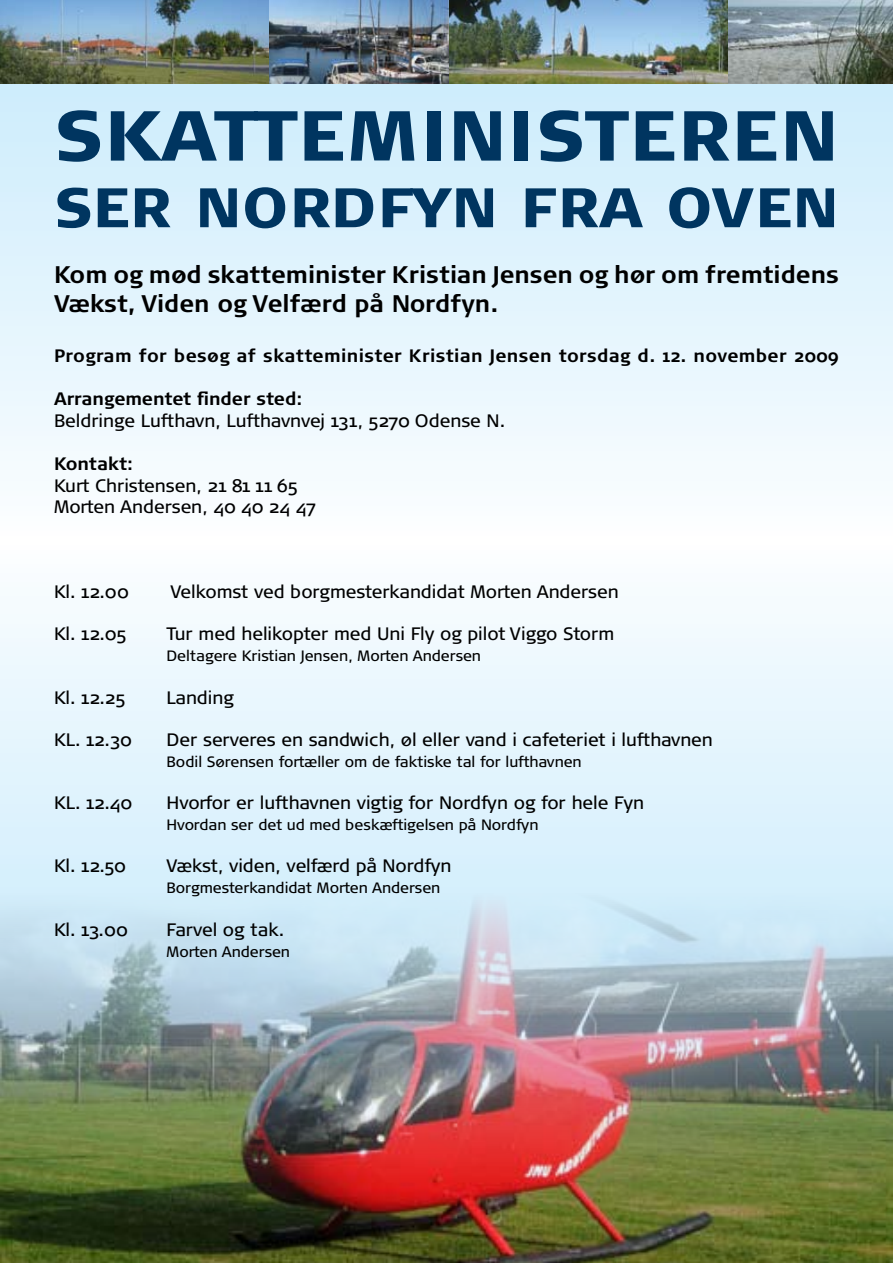
<style>
.page{position:relative;width:893px;height:1263px;background:#fff}
.page>*{position:absolute;margin:0;border:0;box-sizing:border-box;transform-origin:0 0}
.t1{font:900 70.5px "Signa Pro";letter-spacing:.03em;color:#003560}
.t2{font:900 55.5px "Signa Pro";letter-spacing:.01em;color:#003560}
.t3{font:700 24px/28.8px "Signa Pro";color:#000}
.t4{font:18px/21.6px "Signa Pro";color:#000}
.t5{font:700 18px "Signa Pro";letter-spacing:.02em;color:#000}
.t6{font:700 18px "Signa Pro";color:#000}
.t7{font:15px "Signa Pro";color:#000}
</style>
<div class="page">
<svg style="left:0;top:83px;width:893px;height:378px;background:#dff2fc"></svg>
<svg style="left:0;top:614px;width:893px;height:198px"></svg>
<img style="left:0;top:812px;width:893px;height:451px">
<img style="left:0;top:0;width:270px;height:83px">
<img style="left:270px;top:0;width:180px;height:83px">
<img style="left:450px;top:0;width:278px;height:83px">
<img style="left:728px;top:0;width:165px;height:83px">
<h1 class="t1" style="left:54px;top:91px;width:786px">SKATTEMINISTEREN</h1>
<h2 class="t2" style="left:54px;top:173px;width:786px">SER NORDFYN FRA OVEN</h2>
<h3 class="t3" style="left:54px;top:260px;width:786px">Kom og mød skatteminister Kristian Jensen og hør om fremtidens<br>Vækst, Viden og Velfærd på Nordfyn.</h3>
<p class="t5" style="left:54px;top:345px;width:786px">Program for besøg af skatteminister Kristian Jensen torsdag d. 12. november 2009</p>
<p class="t6" style="left:54px;top:388px;width:250px">Arrangementet finder sted:</p>
<p class="t4" style="left:54px;top:410px;width:453px">Beldringe Lufthavn, Lufthavnvej 131, 5270 Odense N.</p>
<p class="t6" style="left:54px;top:453px;width:81px">Kontakt:</p>
<p class="t4" style="left:54px;top:475px;width:263px">Kurt Christensen, 21 81 11 65<br>Morten Andersen, 40 40 24 47</p>
<p class="t4" style="left:54px;top:581px;width:76px">Kl. 12.00</p>
<p class="t4" style="left:170px;top:581px;width:450px">Velkomst ved borgmesterkandidat Morten Andersen</p>
<p class="t4" style="left:54px;top:623px;width:74px">Kl. 12.05</p>
<p class="t4" style="left:166px;top:623px;width:449px">Tur med helikopter med Uni Fly og pilot Viggo Storm</p>
<p class="t7" style="left:166px;top:647px;width:316px">Deltagere Kristian Jensen, Morten Andersen</p>
<p class="t4" style="left:54px;top:686px;width:73px">Kl. 12.25</p>
<p class="t4" style="left:166px;top:686px;width:69px">Landing</p>
<p class="t4" style="left:54px;top:728px;width:79px">KL. 12.30</p>
<p class="t4" style="left:166px;top:728px;width:548px">Der serveres en sandwich, øl eller vand i cafeteriet i lufthavnen</p>
<p class="t7" style="left:166px;top:753px;width:417px">Bodil Sørensen fortæller om de faktiske tal for lufthavnen</p>
<p class="t4" style="left:54px;top:792px;width:79px">KL. 12.40</p>
<p class="t4" style="left:166px;top:792px;width:479px">Hvorfor er lufthavnen vigtig for Nordfyn og for hele Fyn</p>
<p class="t7" style="left:166px;top:816px;width:374px">Hvordan ser det ud med beskæftigelsen på Nordfyn</p>
<p class="t4" style="left:54px;top:855px;width:73px">Kl. 12.50</p>
<p class="t4" style="left:166px;top:855px;width:287px">Vækst, viden, velfærd på Nordfyn</p>
<p class="t7" style="left:166px;top:879px;width:275px">Borgmesterkandidat Morten Andersen</p>
<p class="t4" style="left:54px;top:918px;width:75px">Kl. 13.00</p>
<p class="t4" style="left:166px;top:918px;width:119px">Farvel og tak.</p>
<p class="t7" style="left:166px;top:942px;width:125px">Morten Andersen</p>
</div>
